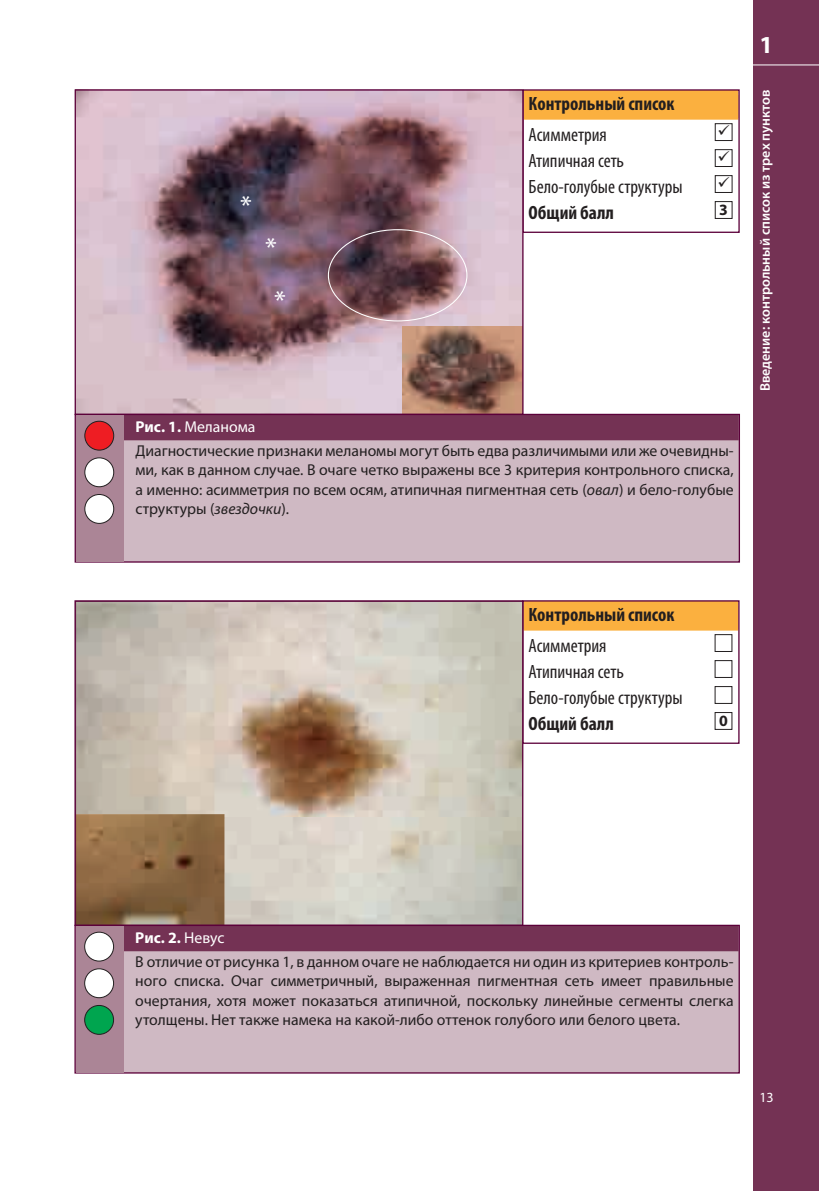
<style>
.page{position:relative;width:819px;height:1191px;background:#fff}
.page>*{position:absolute;margin:0;border:0;box-sizing:border-box;transform-origin:0 0}
.t1{font:27.65px "Myriad Pro";color:#fff}
.t2{font:700 24.5px "Myriad Pro";color:#fff}
.t3{font:condensed 19.25px/25.9px "Myriad Pro";color:#231f20}
.t4{font:700 condensed 19.25px "Myriad Pro";color:#231f20}
.t5{font:15.75px/19.2px "Myriad Pro";color:#231f20}
.t6{font:700 15.75px "Myriad Pro";color:#231f20}
.t7{font:600 14px "Myriad Pro";color:#fff}
.t8{font:14px "Myriad Pro";color:#fff}
.s1{font-weight:700;color:#fff}
.s2{color:#fff}
.s3{font-style:italic}
</style>
<div class="page">
<div style="left:752px;top:0;width:67px;height:1191px;background:#743254"></div>
<hr style="left:752px;top:64px;width:67px;height:1px;background:#fff">
<div style="left:523px;top:90px;width:215px;height:28px;background:#fbb03f"></div>
<div style="left:523px;top:95px;width:215px;height:25px;background:#fbb03f"></div>
<div style="left:714px;top:123px;width:18px;height:18px;border:1px solid #231f20"></div>
<div style="left:714px;top:149px;width:18px;height:18px;border:1px solid #231f20"></div>
<div style="left:714px;top:175px;width:18px;height:18px;border:1px solid #231f20"></div>
<div style="left:714px;top:201px;width:18px;height:18px;border:1px solid #231f20"></div>
<div style="left:522px;top:89px;width:217px;height:144px;border:1px solid #5c013a"></div>
<div style="left:523px;top:601px;width:215px;height:28px;background:#fbb03f"></div>
<div style="left:523px;top:606px;width:215px;height:24px;background:#fbb03f"></div>
<div style="left:714px;top:634px;width:18px;height:18px;border:1px solid #231f20"></div>
<div style="left:714px;top:660px;width:18px;height:18px;border:1px solid #231f20"></div>
<div style="left:714px;top:686px;width:18px;height:18px;border:1px solid #231f20"></div>
<div style="left:714px;top:712px;width:18px;height:18px;border:1px solid #231f20"></div>
<div style="left:522px;top:600px;width:217px;height:144px;border:1px solid #5c013a"></div>
<img style="left:77px;top:91px;width:444px;height:322px">
<img style="left:402px;top:326px;width:119px;height:87px">
<svg style="left:76px;top:602px;width:445px;height:322px"></svg>
<div style="left:75px;top:414px;width:664px;height:148px;background:#cfb9c3"></div>
<div style="left:116px;top:414px;width:622px;height:26px;background:#743254"></div>
<div style="left:75px;top:414px;width:665px;height:148px;border:1px solid #5c013a"></div>
<div style="left:75px;top:925px;width:664px;height:148px;background:#cfb9c3"></div>
<div style="left:115px;top:925px;width:623px;height:26px;background:#743254"></div>
<div style="left:74px;top:924px;width:665px;height:149px;border:1px solid #5c013a"></div>
<div style="left:76px;top:415px;width:48px;height:146px;background:#ab8596"></div>
<div style="left:76px;top:926px;width:47px;height:146px;background:#ab8596"></div>
<div style="left:85px;top:421px;width:29px;height:29px;background:#ee1d23;border-radius:50%"></div>
<div style="left:84px;top:421px;width:30px;height:29px;border:1px solid #231f20;border-radius:50%"></div>
<div style="left:85px;top:932px;width:29px;height:29px;background:#fff;border-radius:50%"></div>
<div style="left:84px;top:931px;width:30px;height:30px;border:1px solid #231f20;border-radius:50%"></div>
<div style="left:85px;top:458px;width:29px;height:29px;background:#fff;border-radius:50%"></div>
<div style="left:84px;top:457px;width:30px;height:30px;border:1px solid #231f20;border-radius:50%"></div>
<div style="left:85px;top:968px;width:29px;height:29px;background:#fff;border-radius:50%"></div>
<div style="left:84px;top:968px;width:30px;height:30px;border:1px solid #231f20;border-radius:50%"></div>
<div style="left:85px;top:494px;width:29px;height:29px;background:#fff;border-radius:50%"></div>
<div style="left:84px;top:494px;width:30px;height:30px;border:1px solid #231f20;border-radius:50%"></div>
<div style="left:85px;top:1005px;width:29px;height:29px;background:#00a54f;border-radius:50%"></div>
<div style="left:84px;top:1005px;width:30px;height:29px;border:1px solid #231f20;border-radius:50%"></div>
<h1 class="t1" style="left:240px;top:195px;width:13px">*</h1>
<h1 class="t1" style="left:265px;top:237px;width:13px">*</h1>
<h1 class="t1" style="left:274px;top:291px;width:13px">*</h1>
<p class="t4" style="left:528px;top:97px;width:147px">Контрольный список</p>
<p class="t3" style="left:528px;top:123px;width:155px">Асимметрия<br>Атипичная сеть<br>Бело-голубые структуры</p>
<p class="t4" style="left:528px;top:206px;width:87px">Общий балл</p>
<p class="t6" style="left:719px;top:204px;width:10px">3</p>
<p class="t5" style="left:135px;top:416px;width:599px;line-height:24.2px"><span class="s1">Рис. 1.</span> <span class="s2">Меланома<br></span>Диагностические признаки меланомы могут быть едва различимыми или же очевидны-</p>
<p class="t5" style="left:135px;top:461px;width:599px;text-align:justify">ми, как в данном случае. В очаге четко выражены все 3 критерия контрольного списка, а именно: асимметрия по всем осям, атипичная пигментная сеть (<span class="s3">овал</span>) и бело-голубые структуры (<span class="s3">звездочки</span>).</p>
<h2 class="t2" style="left:759px;top:36px;width:15px">1</h2>
<p class="t7" style="left:759px;top:391px;width:303px;rotate:-90deg">Введение: контрольный список из трех пунктов</p>
<p class="t4" style="left:528px;top:608px;width:147px">Контрольный список</p>
<p class="t3" style="left:528px;top:634px;width:155px">Асимметрия<br>Атипичная сеть<br>Бело-голубые структуры</p>
<p class="t4" style="left:528px;top:716px;width:87px">Общий балл</p>
<p class="t6" style="left:719px;top:714px;width:10px">0</p>
<p class="t5" style="left:135px;top:926px;width:599px;line-height:24.2px"><span class="s1">Рис. 2.</span> <span class="s2">Невус<br></span>В отличие от рисунка 1, в данном очаге не наблюдается ни один из критериев контроль-</p>
<p class="t5" style="left:135px;top:972px;width:599px;text-align:justify">ного списка. Очаг симметричный, выраженная пигментная сеть имеет правильные очертания, хотя может показаться атипичной, поскольку линейные сегменты слегка утолщены. Нет также намека на какой-либо оттенок голубого или белого цвета.</p>
<p class="t8" style="left:759px;top:1092px;width:16px">13</p>
</div>
